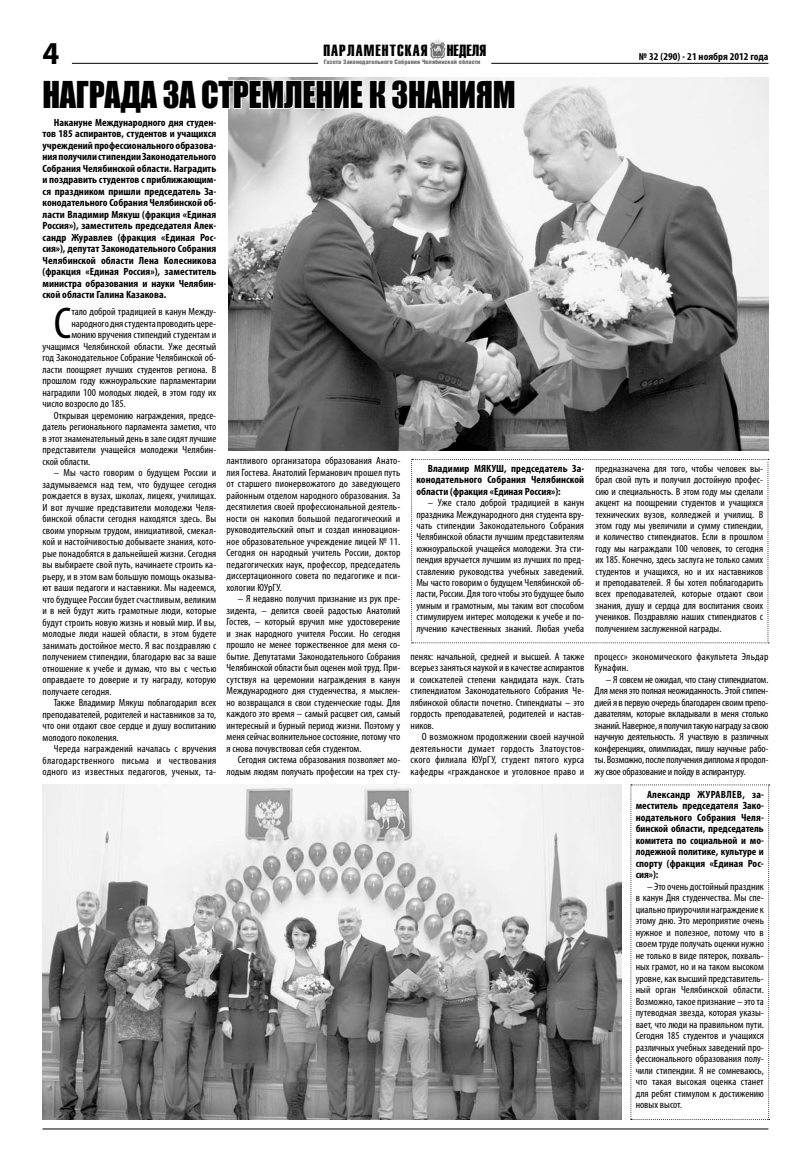
<style>
.page{position:relative;width:811px;height:1171px;background:#fff}
.page>*{position:absolute;margin:0;border:0;box-sizing:border-box;transform-origin:0 0}
.t1{font:condensed 44.6px "Myriad Pro";color:#000;scale:1.05 1}
.t2{font:34px "Impact";letter-spacing:-.01em;color:#000;scale:.94 1}
.t3{font:700 32px "Myriad Pro";color:#000;scale:.95 1}
.t4{font:15.9px "Helios Extra Compressed C";letter-spacing:.065em;color:#000;scale:1.12 1}
.t5{font:condensed 10.5px/11.5px "Myriad Pro";color:#000;text-align:justify;scale:1.04 1}
.t6{font:700 condensed 10.5px/11.5px "Myriad Pro";color:#000;text-align:justify;scale:1.05 1}
.t7{font:condensed 10.5px/11.5px "Myriad Pro";color:#000;text-align:justify;scale:1.05 1}
.t8{font:700 condensed 10.5px/11.5px "Myriad Pro";color:#000;text-align:justify;scale:1.04 1}
.t9{font:900 6.2px "Helios Cond";color:#676767;scale:1.04 1}
.s1{color:#676767}
</style>
<div class="page">
<hr style="left:491px;top:63px;width:277px;height:1px;background:#000">
<img style="left:430px;top:39px;width:15px;height:19px">
<hr style="left:43px;top:1128px;width:725px;height:1px;background:#000">
<svg style="left:411px;top:459px;width:358px;height:184px"></svg>
<img style="left:228px;top:77px;width:540px;height:374px">
<svg style="left:630px;top:784px;width:139px;height:336px"></svg>
<img style="left:43px;top:784px;width:578px;height:336px">
<svg style="left:72px;top:62px;width:444px;height:189px"></svg>
<h3 class="t3" style="left:43px;top:32px;width:19px">4</h3>
<p class="t6" style="left:639px;top:51px;width:125px">№ 32 (290) <span class="s1">•</span> 21 ноября 2012 года</p>
<h3 class="t4" style="left:323px;top:42px;width:147px">ПАРЛАМЕНТСКАЯ НЕДЕЛЯ</h3>
<p class="t9" style="left:324px;top:58px;width:152px">Газета Законодательного Cобрания Челябинской области</p>
<h2 class="t2" style="left:43px;top:68px;width:505px">Награда за стремление к знаниям</h2>
<p class="t6" style="left:43px;top:116px;width:167px;text-indent:11px">Накануне Международного дня студен&shy;тов 185 аспирантов, студентов и учащихся учреждений профессионального образова&shy;ния получили стипендии Законодательного Собрания Челябинской области. Наградить и поздравить студентов с приближающим&shy;ся праздником пришли председатель За&shy;конодательного Собрания Челябинской об&shy;ласти Владимир Мякуш (фракция «Единая Россия»), заместитель председателя Алек&shy;сандр Журавлев (фракция «Единая Рос&shy;сия»), депутат Законодательного Собрания Челябинской области Лена Колесникова (фракция «Единая Россия»), заместитель министра образования и науки Челябин&shy;ской области Галина Казакова.</p>
<h1 class="t1" style="left:54px;top:297px;width:18px">С</h1>
<p class="t7" style="left:71px;top:306px;width:140px">тало доброй традицией в канун Между-</p>
<p class="t7" style="left:71px;top:318px;width:140px">народного дня студента проводить цере-</p>
<p class="t7" style="left:71px;top:329px;width:140px">монию вручения стипендий студентам и</p>
<p class="t7" style="left:43px;top:341px;width:167px">учащимся Челябинской области. Уже десятый</p>
<p class="t7" style="left:43px;top:352px;width:167px">год Законодательное Собрание Челябинской об-</p>
<p class="t7" style="left:43px;top:364px;width:167px">ласти поощряет лучших студентов региона. В</p>
<p class="t7" style="left:43px;top:375px;width:167px">прошлом году южноуральские парламентарии</p>
<p class="t7" style="left:43px;top:387px;width:167px">наградили 100 молодых людей, в этом году их</p>
<p class="t7" style="left:43px;top:398px;width:81px">число возросло до 185.</p>
<p class="t5" style="left:54px;top:410px;width:158px">Открывая церемонию награждения, предсе-</p>
<p class="t5" style="left:43px;top:421px;width:169px">датель регионального парламента заметил, что</p>
<p class="t5" style="left:43px;top:433px;width:169px">в этот знаменательный день в зале сидят лучшие</p>
<p class="t5" style="left:43px;top:444px;width:169px">представители учащейся молодежи Челябин-</p>
<p class="t5" style="left:43px;top:456px;width:48px">ской области.</p>
<p class="t5" style="left:43px;top:467px;width:169px;text-indent:11px">– Мы часто говорим о будущем России и задумываемся над тем, что будущее сегодня рождается в вузах, школах, лицеях, училищах.<br>И вот лучшие представители молодежи Челя&shy;бинской области сегодня находятся здесь. Вы своим упорным трудом, инициативой, смекал&shy;кой и настойчивостью добываете знания, кото&shy;рые понадобятся в дальнейшей жизни. Сегодня вы выбираете свой путь, начинаете строить ка&shy;рьеру, и в этом вам большую помощь оказыва&shy;ют ваши педагоги и наставники. Мы надеемся, что будущее России будет счастливым, великим и в ней будут жить грамотные люди, которые будут строить новую жизнь и новый мир. И вы, молодые люди нашей области, в этом будете занимать достойное место. Я вас поздравляю с получением стипендии, благодарю вас за ваше отношение к учебе и думаю, что вы с честью оправдаете то доверие и ту награду, которую получаете сегодня.</p>
<p class="t5" style="left:43px;top:697px;width:169px;text-indent:11px">Также Владимир Мякуш поблагодарил всех преподавателей, родителей и наставников за то, что они отдают свое сердце и душу воспитанию молодого поколения.</p>
<p class="t5" style="left:43px;top:743px;width:169px;text-indent:11px">Череда награждений началась с вручения благодарственного письма и чествования одного из известных педагогов, ученых, та-</p>
<p class="t5" style="left:226px;top:455px;width:169px">лантливого организатора образования Анато&shy;лия Гостева. Анатолий Германович прошел путь от старшего пионервожатого до заведующего районным отделом народного образования. За десятилетия своей профессиональной деятель&shy;ности он накопил большой педагогический и руководительский опыт и создал инновацион&shy;ное образовательное учреждение лицей № 11.<br>Сегодня он народный учитель России, доктор педагогических наук, профессор, председатель диссертационного совета по педагогике и пси&shy;хологии ЮУрГУ.</p>
<p class="t5" style="left:226px;top:593px;width:169px;text-indent:11px">– Я недавно получил признание из рук пре&shy;зидента, – делится своей радостью Анатолий Гостев, – который вручил мне удостоверение и знак народного учителя России. Но сегодня прошло не менее торжественное для меня со&shy;бытие. Депутатами Законодательного Собрания Челябинской области был оценен мой труд. При&shy;сутствуя на церемонии награждения в канун Международного дня студенчества, я мыслен&shy;но возвращался в свои студенческие годы. Для каждого это время – самый расцвет сил, самый интересный и бурный период жизни. Поэтому у меня сейчас волнительное состояние, потому что я снова почувствовал себя студентом.</p>
<p class="t5" style="left:226px;top:754px;width:169px;text-align:right">Сегодня система образования позволяет мо&shy;лодым людям получать профессии на трех сту-</p>
<p class="t8" style="left:416px;top:462px;width:163px;text-indent:11px">Владимир МЯКУШ, председатель За&shy;конодательного Собрания Челябинской области (фракция «Единая Россия»):</p>
<p class="t5" style="left:416px;top:497px;width:163px;text-indent:11px">– Уже стало доброй традицией в канун праздника Международного дня студента вру&shy;чать стипендии Законодательного Собрания Челябинской области лучшим представителям южноуральской учащейся молодежи. Эта сти&shy;пендия вручается лучшим из лучших по пред&shy;ставлению руководства учебных заведений.<br>Мы часто говорим о будущем Челябинской об&shy;ласти, России. Для того чтобы это будущее было умным и грамотным, мы таким вот способом стимулируем интерес молодежи к учебе и по&shy;лучению качественных знаний. Любая учеба</p>
<p class="t5" style="left:410px;top:650px;width:169px">пенях: начальной, средней и высшей. А также всерьез заняться наукой и в качестве аспирантов и соискателей степени кандидата наук. Стать стипендиатом Законодательного Собрания Че&shy;лябинской области почетно. Стипендиаты – это гордость преподавателей, родителей и настав&shy;ников.</p>
<p class="t7" style="left:410px;top:731px;width:167px;text-indent:11px">О возможном продолжении своей научной деятельности думает гордость Златоустов&shy;ского филиала ЮУрГУ, студент пятого курса кафедры «гражданское и уголовное право и</p>
<p class="t5" style="left:595px;top:463px;width:163px">предназначена для того, чтобы человек вы&shy;брал свой путь и получил достойную профес&shy;сию и специальность. В этом году мы сделали акцент на поощрении студентов и учащихся технических вузов, колледжей и училищ. В этом году мы увеличили и сумму стипендии, и количество стипендиатов. Если в прошлом году мы награждали 100 человек, то сегодня их 185. Конечно, здесь заслуга не только самих студентов и учащихся, но и их наставников и преподавателей. Я бы хотел поблагодарить всех преподавателей, которые отдают свои знания, душу и сердца для воспитания своих учеников. Поздравляю наших стипендиатов с получением заслуженной награды.</p>
<p class="t7" style="left:594px;top:650px;width:167px">процесс» экономического факультета Эльдар<br>Кунафин.</p>
<p class="t5" style="left:594px;top:673px;width:169px;text-indent:11px">– Я совсем не ожидал, что стану стипендиатом.<br>Для меня это полная неожиданность. Этой стипен&shy;дией я в первую очередь благодарен своим препо&shy;давателям, которые вкладывали в меня столько знаний. Наверное, я получил такую награду за свою научную деятельность. Я участвую в различных конференциях, олимпиадах, пишу научные рабо&shy;ты. Возможно, после получения диплома я продол&shy;жу свое образование и пойду в аспирантуру.</p>
<p class="t8" style="left:647px;top:788px;width:63px">Александр Журавлев</p>
<p class="t8" style="left:635px;top:788px;width:125px;text-indent:107px">, за&shy;меститель председателя Зако&shy;нодательного Собрания Челя&shy;бинской области, председатель комитета по социальной и мо&shy;лодежной политике, культуре и спорту (фракция «Единая Рос&shy;сия»):</p>
<p class="t5" style="left:635px;top:880px;width:125px;text-indent:11px">– Это очень достойный праздник в канун Дня студенчества. Мы спе&shy;циально приурочили награждение к этому дню. Это мероприятие очень нужное и полезное, потому что в своем труде получать оценки нужно не только в виде пятерок, похваль&shy;ных грамот, но и на таком высоком уровне, как высший представитель&shy;ный орган Челябинской области.<br>Возможно, такое признание – это та путеводная звезда, которая указы&shy;вает, что люди на правильном пути.<br>Сегодня 185 студентов и учащихся различных учебных заведений про&shy;фессионального образования полу&shy;чили стипендии. Я не сомневаюсь, что такая высокая оценка станет для ребят стимулом к достижению новых высот.</p>
</div>
